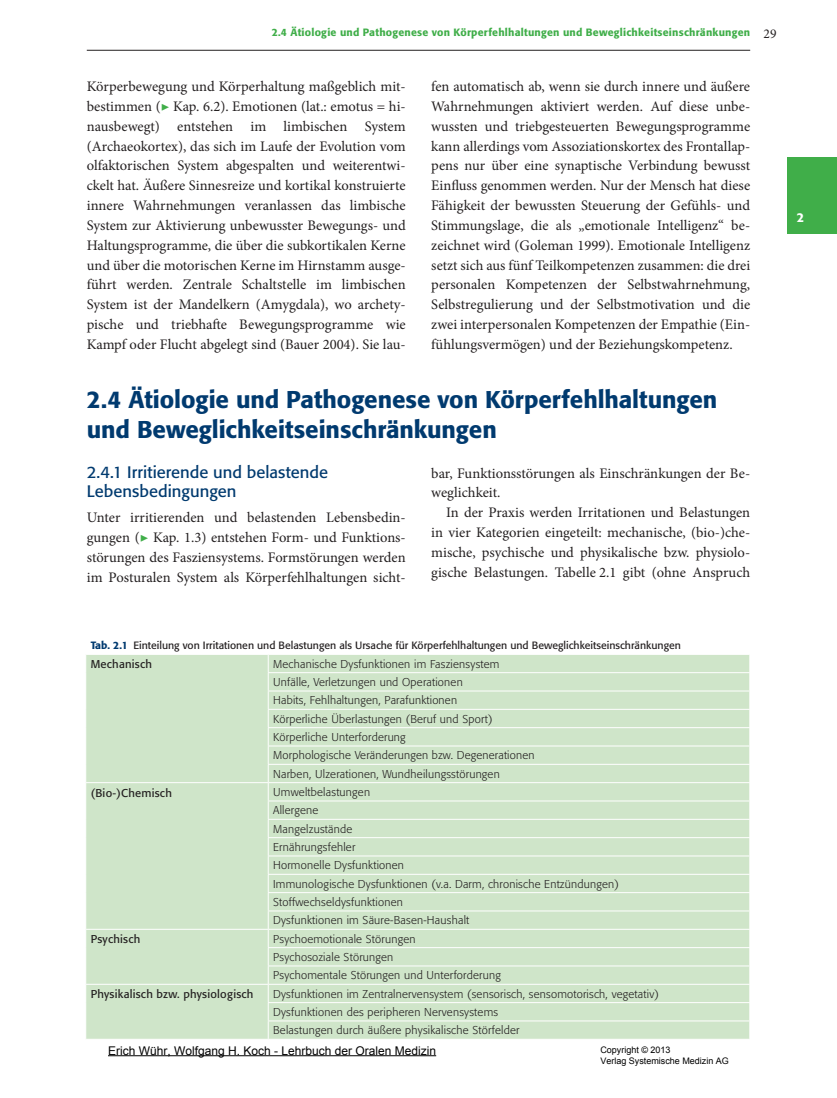
<style>
.page{position:relative;width:837px;height:1098px;background:#fff}
.page>*{position:absolute;margin:0;border:0;box-sizing:border-box;transform-origin:0 0}
.t1{font:500 24px/29.7px "Formata";letter-spacing:-.005em;color:#003a6f}
.t2{font:16.5px/19.8px "Formata";letter-spacing:.005em;color:#003a6f}
.t3{font:14.55px/19.8px "Minion Pro";color:#231f20;text-align:justify}
.t4{font:500 12.75px "Formata";color:#fff}
.t5{font:12px "Arial";color:#000}
.t6{font:300 11.25px/18.3px "Formata";letter-spacing:.02em;color:#231f20}
.t7{font:11.25px "Formata";letter-spacing:.02em;color:#231f20}
.t8{font:10.5px "Formata";color:#231f20}
.t9{font:500 10.5px "Formata";letter-spacing:.02em;color:#40ae49}
.t10{font:9px/10.8px "Arial";color:#000}
.s1{font-family:"Minion Pro";font-weight:400;font-size:13.5px;color:#231f20}
.s2{color:#40ae49}
.s3{font-weight:500;color:#003a6f}
</style>
<div class="page">
<hr style="left:87px;top:50px;width:663px;height:1px;background:#231f20">
<div style="left:787px;top:157px;width:50px;height:77px;background:#40ae49"></div>
<div style="left:86px;top:655px;width:663px;height:383px;background:#cfe5c9"></div>
<hr style="left:268px;top:672px;width:482px;height:1px;background:#fff">
<hr style="left:268px;top:690px;width:482px;height:1px;background:#fff">
<hr style="left:268px;top:708px;width:482px;height:1px;background:#fff">
<hr style="left:268px;top:727px;width:482px;height:1px;background:#fff">
<hr style="left:268px;top:745px;width:482px;height:1px;background:#fff">
<hr style="left:268px;top:763px;width:482px;height:1px;background:#fff">
<hr style="left:85px;top:782px;width:183px;height:1px;background:#fff">
<hr style="left:268px;top:782px;width:482px;height:1px;background:#fff">
<hr style="left:268px;top:800px;width:482px;height:1px;background:#fff">
<hr style="left:268px;top:818px;width:482px;height:1px;background:#fff">
<hr style="left:268px;top:837px;width:482px;height:1px;background:#fff">
<hr style="left:268px;top:855px;width:482px;height:1px;background:#fff">
<hr style="left:268px;top:873px;width:482px;height:1px;background:#fff">
<hr style="left:268px;top:892px;width:482px;height:1px;background:#fff">
<hr style="left:268px;top:910px;width:482px;height:1px;background:#fff">
<hr style="left:85px;top:928px;width:183px;height:1px;background:#fff">
<hr style="left:268px;top:928px;width:482px;height:1px;background:#fff">
<hr style="left:268px;top:946px;width:482px;height:1px;background:#fff">
<hr style="left:268px;top:965px;width:482px;height:1px;background:#fff">
<hr style="left:268px;top:983px;width:482px;height:1px;background:#fff">
<hr style="left:268px;top:1001px;width:482px;height:1px;background:#fff">
<hr style="left:268px;top:1020px;width:482px;height:1px;background:#fff">
<svg style="left:749px;top:655px;width:1px;height:383px"></svg>
<hr style="left:85px;top:983px;width:183px;height:1px;background:#fff">
<svg style="left:268px;top:655px;width:1px;height:383px"></svg>
<hr style="left:108px;top:1055px;width:328px;height:1px;background:#000">
<p class="t9" style="left:272px;top:26px;width:506px">2.4 Ätiologie und Pathogenese von Körperfehlhaltungen und Beweglichkeitseinschränkungen <span class="s1">29</span></p>
<p class="t3" style="left:87px;top:77px;width:320px">Körperbewegung und Körperhaltung maßgeblich mit&shy;bestimmen (<span class="s2">▶</span> Kap. 6.2). Emotionen (lat.: emotus = hi&shy;nausbewegt) entstehen im limbischen System (Archaeokortex), das sich im Laufe der Evolution vom olfaktorischen System abgespalten und weiterentwi&shy;ckelt hat. Äußere Sinnesreize und kortikal konstruierte innere Wahrnehmungen veranlassen das limbische System zur Aktivierung unbewusster Bewegungs- und Haltungsprogramme, die über die subkortikalen Kerne und über die motorischen Kerne im Hirnstamm ausge&shy;führt werden. Zentrale Schaltstelle im limbischen System ist der Mandelkern (Amygdala), wo archety&shy;pische und triebhafte Bewegungsprogramme wie Kampf oder Flucht abgelegt sind (Bauer 2004). Sie lau-</p>
<p class="t3" style="left:431px;top:77px;width:320px">fen automatisch ab, wenn sie durch innere und äußere Wahrnehmungen aktiviert werden. Auf diese unbe&shy;wussten und triebgesteuerten Bewegungsprogramme kann allerdings vom Assoziationskortex des Frontallap&shy;pens nur über eine synaptische Verbindung bewusst Einfluss genommen werden. Nur der Mensch hat diese Fähigkeit der bewussten Steuerung der Gefühls- und Stimmungslage, die als „emotionale Intelligenz“ be&shy;zeichnet wird (Goleman 1999). Emotionale Intelligenz setzt sich aus fünf Teilkompetenzen zusammen: die drei personalen Kompetenzen der Selbstwahrnehmung, Selbstregulierung und der Selbstmotivation und die zwei interpersonalen Kompetenzen der Empathie (Ein&shy;fühlungsvermögen) und der Beziehungskompetenz.</p>
<p class="t1" style="left:87px;top:384px;width:632px">2.4 Ätiologie und Pathogenese von Körperfehlhaltungen und Beweglichkeitseinschränkungen</p>
<p class="t2" style="left:87px;top:461px;width:243px">2.4.1 Irritierende und belastende<br>Lebensbedingungen</p>
<p class="t3" style="left:87px;top:507px;width:320px">Unter irritierenden und belastenden Lebensbedin&shy;gungen (<span class="s2">▶</span> Kap. 1.3) entstehen Form- und Funktions&shy;störungen des Fasziensystems. Formstörungen werden im Posturalen System als Körperfehlhaltungen sicht-</p>
<p class="t3" style="left:431px;top:463px;width:320px">bar, Funktionsstörungen als Einschränkungen der Be-</p>
<p class="t3" style="left:431px;top:483px;width:71px">weglichkeit.</p>
<p class="t3" style="left:446px;top:502px;width:306px">In der Praxis werden Irritationen und Belastungen</p>
<p class="t3" style="left:431px;top:522px;width:320px">in vier Kategorien eingeteilt: mechanische, (bio-)che-</p>
<p class="t3" style="left:431px;top:542px;width:320px">mische, psychische und physikalische bzw. physiolo-</p>
<p class="t3" style="left:431px;top:562px;width:320px">gische Belastungen. Tabelle 2.1 gibt (ohne Anspruch</p>
<p class="t4" style="left:797px;top:210px;width:9px">2</p>
<p class="t8" style="left:91px;top:639px;width:592px"><span class="s3">Tab. 2.1</span> Einteilung von Irritationen und Belastungen als Ursache für Körperfehlhaltungen und Beweglichkeitseinschränkungen</p>
<p class="t7" style="left:91px;top:657px;width:63px">Mechanisch</p>
<p class="t6" style="left:273px;top:654px;width:263px">Mechanische Dysfunktionen im Fasziensystem Unfälle, Verletzungen und Operationen<br>Habits, Fehlhaltungen, Parafunktionen<br>Körperliche Überlastungen (Beruf und Sport)<br>Körperliche Unterforderung<br>Morphologische Veränderungen bzw. Degenerationen Narben, Ulzerationen, Wundheilungsstörungen</p>
<p class="t7" style="left:91px;top:785px;width:83px">(Bio-)Chemisch</p>
<p class="t6" style="left:273px;top:782px;width:347px">Umweltbelastungen<br>Allergene<br>Mangelzustände<br>Ernährungsfehler<br>Hormonelle Dysfunktionen<br>Immunologische Dysfunktionen (v.a. Darm, chronische Entzündungen)<br>Stoffwechseldysfunktionen<br>Dysfunktionen im Säure-Basen-Haushalt</p>
<p class="t7" style="left:91px;top:932px;width:51px">Psychisch</p>
<p class="t6" style="left:273px;top:929px;width:229px">Psychoemotionale Störungen<br>Psychosoziale Störungen<br>Psychomentale Störungen und Unterforderung</p>
<p class="t7" style="left:91px;top:987px;width:164px">Physikalisch bzw. physiologisch</p>
<p class="t6" style="left:273px;top:984px;width:387px">Dysfunktionen im Zentralnervensystem (sensorisch, sensomotorisch, vegetativ)<br>Dysfunktionen des peripheren Nervensystems<br>Belastungen durch äußere physikalische Störfelder</p>
<p class="t10" style="left:600px;top:1044px;width:130px">Copyright © 2013<br>Verlag Systemische Medizin AG</p>
<p class="t5" style="left:108px;top:1042px;width:330px">Erich Wühr, Wolfgang H. Koch - Lehrbuch der Oralen Medizin</p>
</div>
